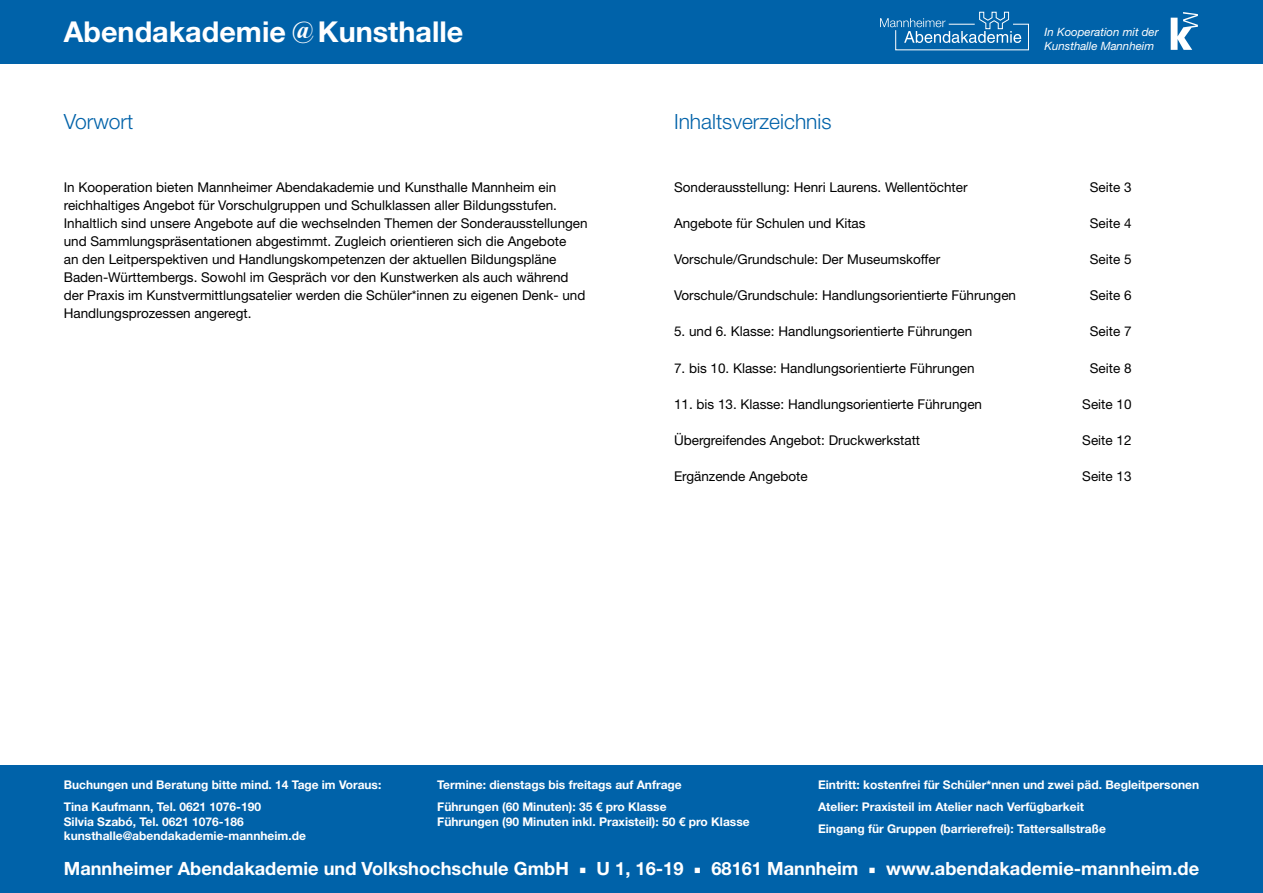
<style>
.page{position:relative;width:1263px;height:893px;background:#fff}
.page>*{position:absolute;margin:0;border:0;box-sizing:border-box;transform-origin:0 0}
.t1{font:700 28.8px "Helvetica Neue LT Pro";color:#fff}
.t2{font:700 24px "Times New Roman";color:#fff}
.t3{font:300 21px "Helvetica Neue LT Pro";color:#0062a9}
.t4{font:700 18.3px "Helvetica Neue LT Pro";color:#fff}
.t5{font:13.5px/18px "Helvetica Neue LT Pro";color:#000}
.t6{font:700 12px/21.9px "Helvetica Neue LT Pro";color:#fff}
.t7{font:italic 11.4px/13.8px "Helvetica Neue LT Pro";color:#fff}
.s1{font-family:"Minion Pro";font-weight:400}
</style>
<div class="page">
<div style="left:0;top:765px;width:1263px;height:128px;background:#0062a9"></div>
<div style="left:0;top:0;width:1263px;height:64px;background:#0062a9"></div>
<svg style="left:880px;top:12px;width:149px;height:38px"></svg>
<svg style="left:1171px;top:12px;width:27px;height:38px"></svg>
<h1 class="t1" style="left:64px;top:14px;width:401px">Abendakademie Kunsthalle</h1>
<h2 class="t2" style="left:292px;top:13px;width:24px">@</h2>
<p class="t7" style="left:1044px;top:25px;width:116px">In Kooperation mit der<br>Kunsthalle Mannheim</p>
<h3 class="t3" style="left:64px;top:108px;width:71px">Vorwort</h3>
<h3 class="t3" style="left:674px;top:108px;width:159px">Inhaltsverzeichnis</h3>
<p class="t5" style="left:64px;top:178px;width:525px">In Kooperation bieten Mannheimer Abendakademie und Kunsthalle Mannheim ein reichhaltiges Angebot für Vorschulgruppen und Schulklassen aller Bildungsstufen.<br>Inhaltlich sind unsere Angebote auf die wechselnden Themen der Sonderausstellungen und Sammlungspräsentationen abgestimmt. Zugleich orientieren sich die Angebote<br>an den Leitperspektiven und Handlungskompetenzen der aktuellen Bildungspläne Baden-Württembergs. Sowohl im Gespräch vor den Kunstwerken als auch während der Praxis im Kunstvermittlungsatelier werden die Schüler*innen zu eigenen Denk- und Handlungsprozessen angeregt.</p>
<p class="t5" style="left:674px;top:178px;width:295px">Sonderausstellung: Henri Laurens. Wellentöchter</p>
<p class="t5" style="left:1090px;top:178px;width:43px">Seite 3</p>
<p class="t5" style="left:674px;top:214px;width:193px">Angebote für Schulen und Kitas</p>
<p class="t5" style="left:1090px;top:214px;width:43px">Seite 4</p>
<p class="t5" style="left:674px;top:250px;width:268px">Vorschule/Grundschule: Der Museumskoffer</p>
<p class="t5" style="left:1090px;top:250px;width:43px">Seite 5</p>
<p class="t5" style="left:674px;top:286px;width:344px">Vorschule/Grundschule: Handlungsorientierte Führungen</p>
<p class="t5" style="left:1090px;top:286px;width:43px">Seite 6</p>
<p class="t5" style="left:674px;top:322px;width:300px">5. und 6. Klasse: Handlungsorientierte Führungen</p>
<p class="t5" style="left:1090px;top:322px;width:43px">Seite 7</p>
<p class="t5" style="left:674px;top:358px;width:302px">7. bis 10. Klasse: Handlungsorientierte Führungen</p>
<p class="t5" style="left:1090px;top:358px;width:43px">Seite 8</p>
<p class="t5" style="left:674px;top:394px;width:310px">11. bis 13. Klasse: Handlungsorientierte Führungen</p>
<p class="t5" style="left:1082px;top:394px;width:51px">Seite 10</p>
<p class="t5" style="left:674px;top:430px;width:248px">Übergreifendes Angebot: Druckwerkstatt</p>
<p class="t5" style="left:1082px;top:430px;width:51px">Seite 12</p>
<p class="t5" style="left:674px;top:466px;width:135px">Ergänzende Angebote</p>
<p class="t5" style="left:1082px;top:466px;width:51px">Seite 13</p>
<p class="t6" style="left:64px;top:774px;width:319px">Buchungen und Beratung bitte mind. 14 Tage im Voraus:<br>Tina Kaufmann, Tel. 0621 1076-190</p>
<p class="t6" style="left:64px;top:814px;width:244px;line-height:14.4px">Silvia Szabó, Tel. 0621 1076-186 kunsthalle@abendakademie-mannheim.de</p>
<p class="t6" style="left:437px;top:774px;width:246px">Termine: dienstags bis freitags auf Anfrage<br>Führungen (60 Minuten): 35 € pro Klasse</p>
<p class="t6" style="left:437px;top:810px;width:314px">Führungen (90 Minuten inkl. Praxisteil): 50 € pro Klasse</p>
<p class="t6" style="left:818px;top:774px;width:383px">Eintritt: kostenfrei für Schüler*nnen und zwei päd. Begleitpersonen<br>Atelier: Praxisteil im Atelier nach Verfügbarkeit<br>Eingang für Gruppen (barrierefrei): Tattersallstraße</p>
<h3 class="t4" style="left:64px;top:857px;width:1137px">Mannheimer Abendakademie und Volkshochschule GmbH <span class="s1">■</span> U 1, 16-19 <span class="s1">■</span> 68161 Mannheim <span class="s1">■</span> www.abendakademie-mannheim.de</h3>
</div>
